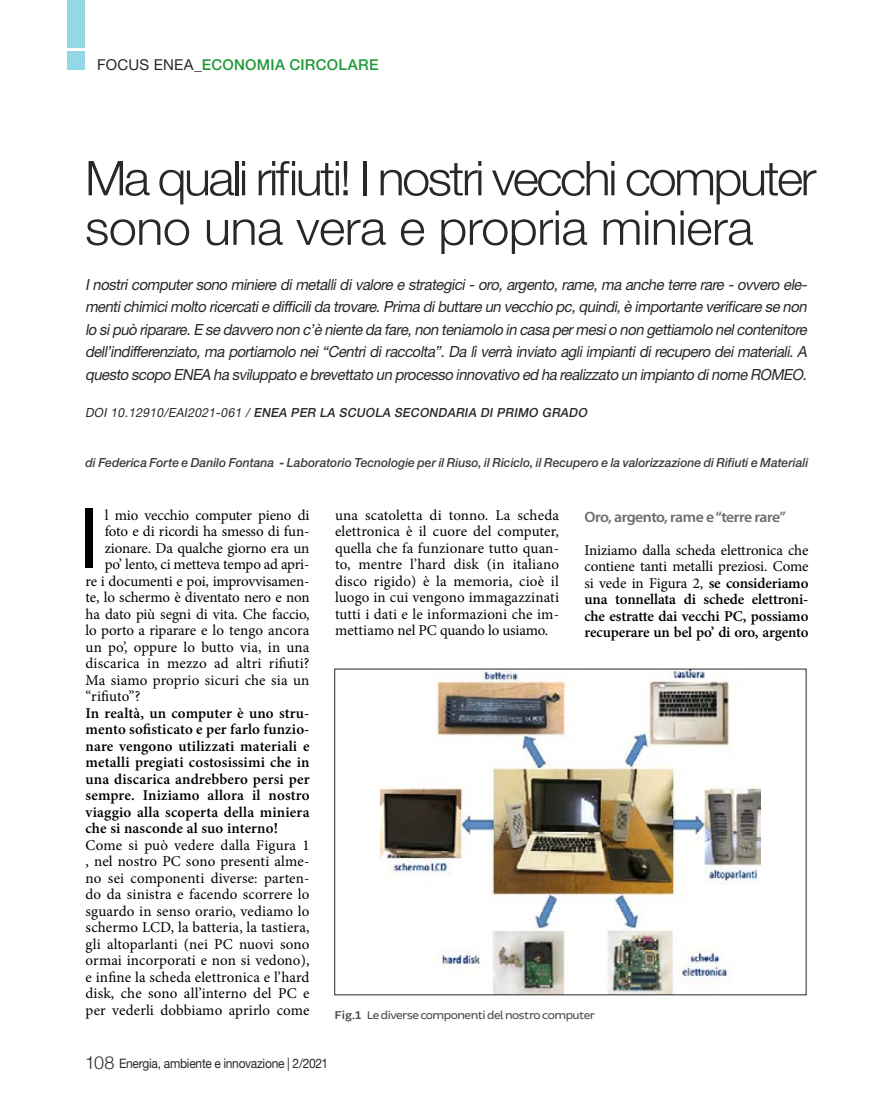
<style>
.page{position:relative;width:893px;height:1106px;background:#fff}
.page>*{position:absolute;margin:0;border:0;box-sizing:border-box;transform-origin:0 0}
.INIZIO_LETTERA{font:88.5px "Myriad Pro";color:#000}
.t1{font:300 48px/49.5px "Helvetica Neue";letter-spacing:-.05em;color:#282827;scale:1.05 1}
.DOI_e_credits{font:italic 15.3px/22.5px "Helvetica Neue LT Std";color:#282827;text-align:justify}
._3_col_base_ok{font:15px/16.5px "Minion Pro";letter-spacing:.005em;color:#000;text-align:justify}
._3_col_base_ok-2{font:600 15px/16.5px "Minion Pro";color:#000;text-align:justify}
.INIZIO_LETTERA-2{font:15px "Minion Pro";letter-spacing:-.01em;color:#000}
.INIZIO_LETTERA-3{font:15px "Minion Pro";letter-spacing:.01em;color:#000}
._3_col_base_ok-3{font:600 15px "Myriad Pro";letter-spacing:-.035em;color:#6d6c6c;scale:1.05 1}
.t2{font:500 15px "Helvetica Neue LT Std";letter-spacing:.015em;color:#209a38}
.t3{font:13.05px "Helvetica Neue LT Std";letter-spacing:-.02em;color:#282827;scale:.92 1}
.autore{font:italic 500 12.6px "Helvetica Neue LT Std";letter-spacing:-.005em;color:#3c3c3b}
.t4{font:italic 500 12.6px "Helvetica Neue LT Std";color:#282827}
.Body_Text___Table{font:12px "Brocha";letter-spacing:-.04em;color:#4a4a49}
.s1{font-weight:400;color:#282827}
.s2{font-weight:400}
.s3{font-weight:700}
.s4{font-weight:600}
.s5{font-family:"Helvetica Neue";font-weight:300;font-size:18px}
</style>
<div class="page">
<div style="left:68px;top:51px;width:17px;height:19px;background:#93d8e4"></div>
<div style="left:68px;top:0;width:17px;height:48px;background:#94d8e4"></div>
<img style="left:381px;top:671px;width:379px;height:322px">
<p class="t2" style="left:97px;top:55px;width:283px"><span class="s1">FOCUS ENEA_</span>ECONOMIA CIRCOLARE</p>
<p class="t1" style="left:85px;top:150px;width:698px">Ma quali rifiuti! I nostri vecchi computer sono una vera e propria miniera</p>
<p class="DOI_e_credits" style="left:85px;top:273px;width:726px">Inostricomputersono miniere dimetallidivalore e strategici-oro,argento,rame,ma anche terre rare -ovvero ele&shy;mentichimicimolto ricercatie difficilida trovare.Prima dibuttare un vecchio pc,quindi,è importante verificare se non lo sipuò riparare.E se davvero non c’è niente da fare,non teniamolo in casa permesio non gettiamolo nelcontenitore dell’indifferenziato,ma portiamolo nei“Centridiraccolta”.Da lìverrà inviato agliimpiantidirecupero deimateriali.A questo scopo ENEA ha sviluppato e brevettato un processo innovativo ed ha realizzato un impianto dinome ROMEO.</p>
<p class="t4" style="left:85px;top:405px;width:506px"><span class="s2">DOI 10.12910/EAI2021-061 /</span> ENEA PER LA SCUOLA SECONDARIA DI PRIMO GRADO</p>
<p class="autore" style="left:86px;top:455px;width:724px">di Federica Forte e Danilo Fontana <span class="s3">-</span> Laboratorio Tecnologie per il Riuso, il Riciclo, il Recupero e la valorizzazione di Rifiuti e Materiali</p>
<p class="INIZIO_LETTERA" style="left:79px;top:483px;width:23px">I</p>
<p class="INIZIO_LETTERA-2" style="left:105px;top:505px;width:206px">l mio vecchio computer pieno di</p>
<p class="INIZIO_LETTERA-2" style="left:105px;top:521px;width:206px">foto e di ricordi ha smesso di fun-</p>
<p class="INIZIO_LETTERA-2" style="left:105px;top:538px;width:206px">zionare. Da qualche giorno era un</p>
<p class="INIZIO_LETTERA-2" style="left:105px;top:554px;width:206px">po’ lento, ci metteva tempo ad apri-</p>
<p class="INIZIO_LETTERA-2" style="left:86px;top:571px;width:225px">re i documenti e poi, improvvisamen-</p>
<p class="INIZIO_LETTERA-2" style="left:86px;top:587px;width:225px">te, lo schermo è diventato nero e non</p>
<p class="INIZIO_LETTERA-2" style="left:86px;top:604px;width:225px">ha dato più segni di vita. Che faccio,</p>
<p class="INIZIO_LETTERA-2" style="left:86px;top:620px;width:225px">lo porto a riparare e lo tengo ancora</p>
<p class="INIZIO_LETTERA-2" style="left:86px;top:637px;width:225px">un po’, oppure lo butto via, in una</p>
<p class="INIZIO_LETTERA-3" style="left:86px;top:653px;width:225px">discarica in mezzo ad altri rifiuti?</p>
<p class="INIZIO_LETTERA-3" style="left:86px;top:670px;width:225px">Ma siamo proprio sicuri che sia un</p>
<p class="INIZIO_LETTERA-2" style="left:86px;top:686px;width:56px">“rifiuto”?</p>
<p class="_3_col_base_ok-2" style="left:86px;top:704px;width:225px">In realtà, un computer è uno stru&shy;mento sofisticato e per farlo funzio&shy;nare vengono utilizzati materiali e metalli pregiati costosissimi che in una discarica andrebbero persi per sempre. Iniziamo allora il nostro viaggio alla scoperta della miniera che si nasconde al suo interno!</p>
<p class="_3_col_base_ok" style="left:86px;top:837px;width:225px">Come si può vedere dalla Figura 1 , nel nostro PC sono presenti alme&shy;no sei componenti diverse: parten&shy;do da sinistra e facendo scorrere lo sguardo in senso orario, vediamo lo schermo LCD, la batteria, la tastiera, gli altoparlanti (nei PC nuovi sono ormai incorporati e non si vedono), e infine la scheda elettronica e l’hard disk, che sono all’interno del PC e per vederli dobbiamo aprirlo come</p>
<p class="_3_col_base_ok" style="left:335px;top:507px;width:225px">una scatoletta di tonno. La scheda elettronica è il cuore del computer, quella che fa funzionare tutto quan&shy;to, mentre l’hard disk (in italiano disco rigido) è la memoria, cioè il luogo in cui vengono immagazzinati tutti i dati e le informazioni che im&shy;mettiamo nel PC quando lo usiamo.</p>
<p class="_3_col_base_ok-3" style="left:584px;top:507px;width:193px">Oro, argento, rame e “terre rare”</p>
<p class="_3_col_base_ok-2" style="left:584px;top:541px;width:225px"><span class="s2">Iniziamo dalla scheda elettronica che contiene tanti metalli preziosi. Come si vede in Figura 2,</span> se consideriamo una tonnellata di schede elettroni&shy;che estratte dai vecchi PC, possiamo recuperare un bel po’ di oro, argento</p>
<p class="Body_Text___Table" style="left:334px;top:1007px;width:262px"><span class="s4">Fig.1</span> Le diverse componenti del nostro computer</p>
<p class="t3" style="left:85px;top:1056px;width:266px"><span class="s5">108</span> Energia, ambiente e innovazione | 2/2021</p>
</div>
